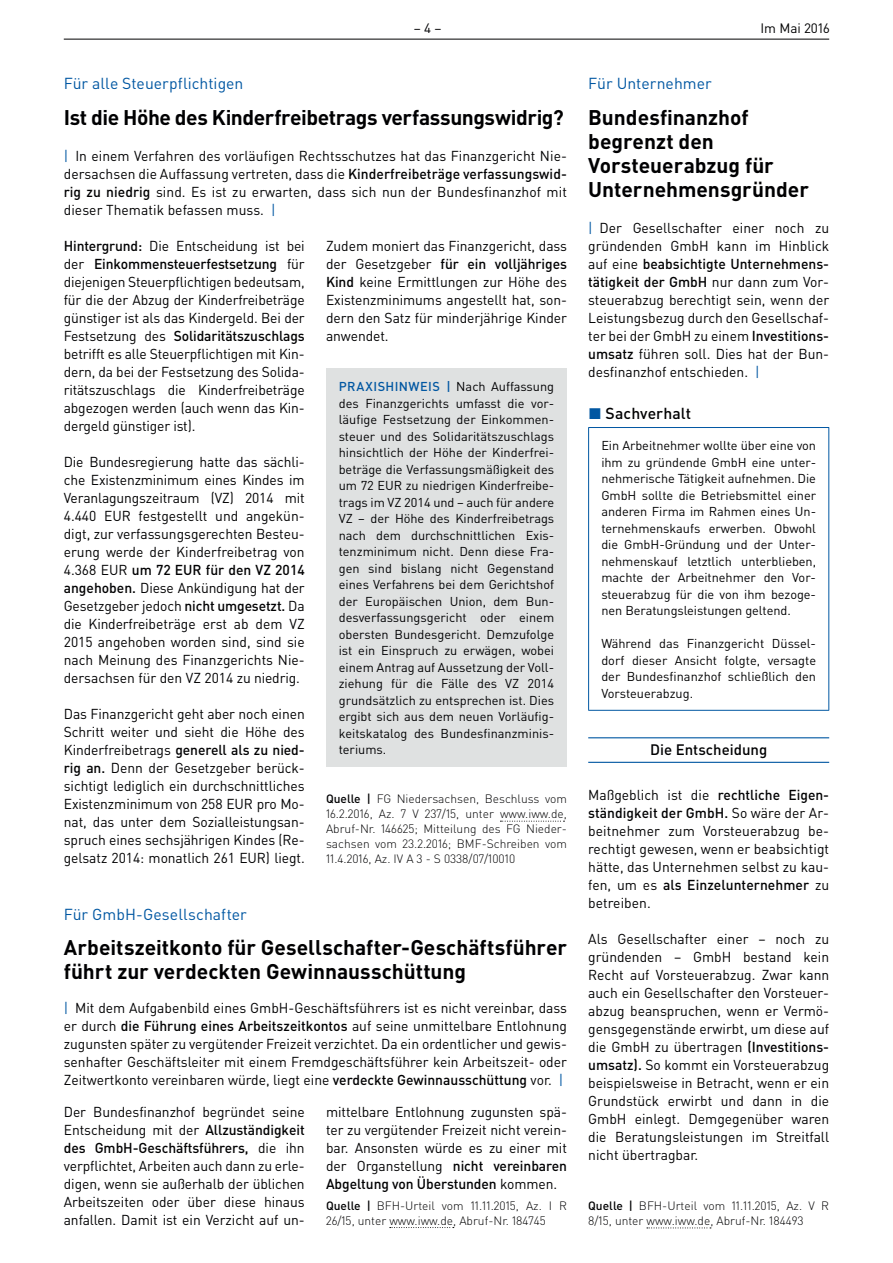
<style>
.page{position:relative;width:893px;height:1263px;background:#fff}
.page>*{position:absolute;margin:0;border:0;box-sizing:border-box;transform-origin:0 0}
.t1{font:700 21px/24px "DIN Pro";letter-spacing:-.005em;color:#000002}
.t2{font:15.75px "DIN Pro";color:#0157a2}
.t3{font:500 15.75px "DIN Pro";letter-spacing:.005em;color:#000002}
.t4{font:500 15px "DIN Pro";color:#000002}
.t5{font:14.25px/18px "DIN Pro";letter-spacing:-.005em;color:#000002;text-align:justify}
.t6{font:13.5px "DIN Pro";color:#000002}
.t7{font:12.75px/16.5px "DIN Pro";color:#000002;text-align:justify}
.t8{font:300 12px/15px "DIN Pro";color:#000002}
.s1{color:#0157a2}
.s2{font-weight:500}
.s3{font-weight:500;color:#0157a2}
</style>
<div class="page">
<hr style="left:64px;top:39px;width:765px;height:1px;background:#000002">
<hr style="left:588px;top:737px;width:241px;height:1px;background:#0157a2">
<hr style="left:588px;top:762px;width:241px;height:1px;background:#0157a2">
<svg style="left:647px;top:1227px;width:64px;height:1px"></svg>
<hr style="left:588px;top:427px;width:241px;height:1px;background:#0157a2">
<hr style="left:588px;top:428px;width:1px;height:282px;background:#0157a2">
<hr style="left:828px;top:428px;width:1px;height:282px;background:#0157a2">
<hr style="left:588px;top:710px;width:241px;height:1px;background:#0157a2">
<svg style="left:500px;top:821px;width:64px;height:1px"></svg>
<div style="left:326px;top:369px;width:241px;height:398px;background:#dfe1e1"></div>
<svg style="left:390px;top:1227px;width:64px;height:1px"></svg>
<p class="t6" style="left:414px;top:19px;width:29px">– 4 –</p>
<p class="t6" style="left:760px;top:19px;width:71px">Im Mai 2016</p>
<p class="t2" style="left:64px;top:73px;width:181px">Für alle Steuerpflichtigen</p>
<h1 class="t1" style="left:64px;top:105px;width:501px">Ist die Höhe des Kinderfreibetrags verfassungswidrig?</h1>
<p class="t5" style="left:64px;top:147px;width:505px"><span class="s1">|</span> In einem Verfahren des vorläufigen Rechtsschutzes hat das Finanzgericht Nie&shy;dersachsen die Auffassung vertreten, dass die <span class="s2">Kinderfreibeträge verfassungswid&shy;rig zu niedrig</span> sind. Es ist zu erwarten, dass sich nun der Bundesfinanzhof mit dieser Thematik befassen muss. <span class="s1">|</span></p>
<p class="t5" style="left:64px;top:237px;width:242px"><span class="s2">Hintergrund:</span> Die Entscheidung ist bei der <span class="s2">Einkommensteuerfestsetzung</span> für diejenigen Steuerpflichtigen bedeutsam, für die der Abzug der Kinderfreibeträge günstiger ist als das Kindergeld. Bei der Festsetzung des <span class="s2">Solidaritätszuschlags </span>betrifft es alle Steuerpflichtigen mit Kin&shy;dern, da bei der Festsetzung des Solida&shy;ritätszuschlags die Kinderfreibeträge abgezogen werden (auch wenn das Kin&shy;dergeld günstiger ist).</p>
<p class="t5" style="left:64px;top:453px;width:242px">Die Bundesregierung hatte das sächli&shy;che Existenzminimum eines Kindes im Veranlagungszeitraum (VZ) 2014 mit 4.440 EUR festgestellt und angekün&shy;digt, zur verfassungsgerechten Besteu&shy;erung werde der Kinderfreibetrag von 4.368 EUR <span class="s2">um 72 EUR für den VZ 2014 angehoben.</span> Diese Ankündigung hat der Gesetzgeber jedoch <span class="s2">nicht umgesetzt.</span> Da die Kinderfreibeträge erst ab dem VZ 2015 angehoben worden sind, sind sie nach Meinung des Finanzgerichts Nie&shy;dersachsen für den VZ 2014 zu niedrig.</p>
<p class="t5" style="left:64px;top:705px;width:242px">Das Finanzgericht geht aber noch einen Schritt weiter und sieht die Höhe des Kinderfreibetrags <span class="s2">generell als zu nied&shy;rig an.</span> Denn der Gesetzgeber berück&shy;sichtigt lediglich ein durchschnittliches Existenzminimum von 258 EUR pro Mo&shy;nat, das unter dem Sozialleistungsan&shy;spruch eines sechsjährigen Kindes (Re&shy;gelsatz 2014: monatlich 261 EUR) liegt.</p>
<p class="t5" style="left:326px;top:237px;width:242px">Zudem moniert das Finanzgericht, dass der Gesetzgeber <span class="s2">für ein volljähriges Kind</span> keine Ermittlungen zur Höhe des Existenzminimums angestellt hat, son&shy;dern den Satz für minderjährige Kinder anwendet.</p>
<p class="t7" style="left:339px;top:378px;width:217px"><span class="s3">PRAXISHINWEIS |</span> Nach Auffassung des Finanzgerichts umfasst die vor&shy;läufige Festsetzung der Einkommen&shy;steuer und des Solidaritätszuschlags hinsichtlich der Höhe der Kinderfrei&shy;beträge die Verfassungsmäßigkeit des um 72 EUR zu niedrigen Kinderfreibe&shy;trags im VZ 2014 und – auch für andere VZ – der Höhe des Kinderfreibetrags nach dem durchschnittlichen Exis&shy;tenzminimum nicht. Denn diese Fra&shy;gen sind bislang nicht Gegenstand eines Verfahrens bei dem Gerichtshof der Europäischen Union, dem Bun&shy;desverfassungsgericht oder einem obersten Bundesgericht. Demzufolge ist ein Einspruch zu erwägen, wobei einem Antrag auf Aussetzung der Voll&shy;ziehung für die Fälle des VZ 2014 grundsätzlich zu entsprechen ist. Dies ergibt sich aus dem neuen Vorläufig&shy;keitskatalog des Bundesfinanzminis&shy;teriums.</p>
<p class="t8" style="left:326px;top:791px;width:242px;text-align:justify"><span class="s2">Quelle |</span> FG Niedersachsen, Beschluss vom 16.2.2016, Az. 7 V 237/15, unter www.iww.de, Abruf-Nr. 146625; Mitteilung des FG Nieder&shy;sachsen vom 23.2.2016; BMF-Schreiben vom 11.4.2016, Az. IV A 3 - S 0338/07/10010</p>
<p class="t2" style="left:64px;top:904px;width:185px">Für GmbH-Gesellschafter</p>
<h1 class="t1" style="left:64px;top:934px;width:505px">Arbeitszeitkonto für Gesellschafter-Geschäftsführer führt zur verdeckten Gewinnausschüttung</h1>
<p class="t5" style="left:64px;top:999px;width:505px"><span class="s1">|</span> Mit dem Aufgabenbild eines GmbH-Geschäftsführers ist es nicht vereinbar, dass er durch <span class="s2">die Führung eines Arbeitszeitkontos</span> auf seine unmittelbare Entlohnung zugunsten später zu vergütender Freizeit verzichtet. Da ein ordentlicher und gewis&shy;senhafter Geschäftsleiter mit einem Fremdgeschäftsführer kein Arbeitszeit- oder Zeitwertkonto vereinbaren würde, liegt eine <span class="s2">verdeckte Gewinnausschüttung</span> vor. <span class="s1">|</span></p>
<p class="t5" style="left:326px;top:1102px;width:242px">mittelbare Entlohnung zugunsten spä&shy;ter zu vergütender Freizeit nicht verein&shy;bar. Ansonsten würde es zu einer mit der Organstellung <span class="s2">nicht vereinbaren Abgeltung von Überstunden</span> kommen.</p>
<p class="t8" style="left:326px;top:1197px;width:242px"><span class="s2">Quelle |</span> BFH-Urteil vom 11.11.2015, Az. I R<br>26/15, unter www.iww.de, Abruf-Nr. 184745</p>
<p class="t5" style="left:64px;top:1102px;width:242px">Der Bundesfinanzhof begründet seine Entscheidung mit der <span class="s2">Allzuständigkeit des GmbH-Geschäftsführers,</span> die ihn verpflichtet, Arbeiten auch dann zu erle&shy;digen, wenn sie außerhalb der üblichen Arbeitszeiten oder über diese hinaus anfallen. Damit ist ein Verzicht auf un-</p>
<p class="t2" style="left:588px;top:73px;width:125px">Für Unternehmer</p>
<h1 class="t1" style="left:588px;top:105px;width:222px">Bundesfinanzhof begrenzt den<br>Vorsteuerabzug für<br>Unternehmensgründer</h1>
<p class="t5" style="left:588px;top:219px;width:242px"><span class="s1">|</span> Der Gesellschafter einer noch zu gründenden GmbH kann im Hinblick auf eine <span class="s2">beabsichtigte Unternehmens&shy;tätigkeit der GmbH</span> nur dann zum Vor&shy;steuerabzug berechtigt sein, wenn der Leistungsbezug durch den Gesellschaf&shy;ter bei der GmbH zu einem <span class="s2">Investitions&shy;umsatz</span> führen soll. Dies hat der Bun&shy;desfinanzhof entschieden. <span class="s1">|</span></p>
<p class="t3" style="left:589px;top:403px;width:104px"><span class="s1">◼</span> Sachverhalt</p>
<p class="t7" style="left:601px;top:437px;width:216px">Ein Arbeitnehmer wollte über eine von ihm zu gründende GmbH eine unter&shy;nehmerische Tätigkeit aufnehmen. Die GmbH sollte die Betriebsmittel einer anderen Firma im Rahmen eines Un&shy;ternehmenskaufs erwerben. Obwohl die GmbH-Gründung und der Unter&shy;nehmenskauf letztlich unterblieben, machte der Arbeitnehmer den Vor&shy;steuerabzug für die von ihm bezoge&shy;nen Beratungsleistungen geltend.</p>
<p class="t7" style="left:601px;top:635px;width:216px">Während das Finanzgericht Düssel&shy;dorf dieser Ansicht folgte, versagte der Bundesfinanzhof schließlich den Vorsteuerabzug.</p>
<p class="t4" style="left:650px;top:740px;width:119px">Die Entscheidung</p>
<p class="t5" style="left:588px;top:786px;width:242px">Maßgeblich ist die <span class="s2">rechtliche Eigen&shy;ständigkeit der GmbH.</span> So wäre der Ar&shy;beitnehmer zum Vorsteuerabzug be&shy;rechtigt gewesen, wenn er beabsichtigt hätte, das Unternehmen selbst zu kau&shy;fen, um es <span class="s2">als Einzelunternehmer</span> zu betreiben.</p>
<p class="t5" style="left:588px;top:930px;width:242px">Als Gesellschafter einer – noch zu gründenden – GmbH bestand kein Recht auf Vorsteuerabzug. Zwar kann auch ein Gesellschafter den Vorsteuer&shy;abzug beanspruchen, wenn er Vermö&shy;gensgegenstände erwirbt, um diese auf die GmbH zu übertragen <span class="s2">(Investitions&shy;umsatz).</span> So kommt ein Vorsteuerabzug beispielsweise in Betracht, wenn er ein Grundstück erwirbt und dann in die GmbH einlegt. Demgegenüber waren die Beratungsleistungen im Streitfall nicht übertragbar.</p>
<p class="t8" style="left:588px;top:1197px;width:242px"><span class="s2">Quelle |</span> BFH-Urteil vom 11.11.2015, Az. V R<br>8/15, unter www.iww.de, Abruf-Nr. 184493</p>
</div>
